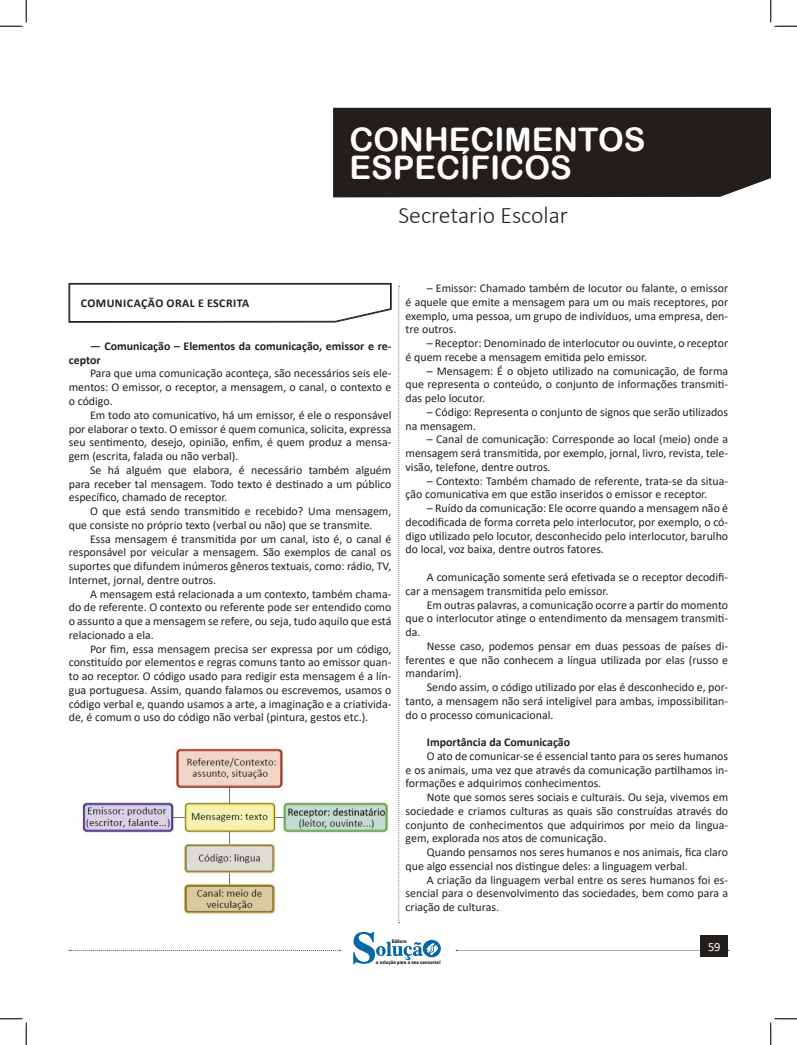
<style>
.page{position:relative;width:797px;height:1045px;background:#fff}
.page>*{position:absolute;margin:0;border:0;box-sizing:border-box;transform-origin:0 0}
.t1{font:32.5px/27.5px "Arial Rounded MT Bold";color:#fff}
.t2{font:300 23.75px "Calibri";color:#231f20}
.t3{font:12.5px "Calibri";color:#fff}
.No_Spacing{font:11.88px/13.8px "Calibri";color:#231f20;text-align:justify}
.No_Spacing-2{font:700 11.88px/13.8px "Calibri";color:#231f20}
.CAIXINHAS{font:700 11.88px "Calibri";letter-spacing:.04em;color:#231f20}
.t4{font:900 5px "Arial";color:#231f20;scale:.76 1}
</style>
<div class="page">
<svg style="left:398px;top:286px;width:2px;height:637px"></svg>
<svg style="left:69px;top:950px;width:271px;height:1px"></svg>
<svg style="left:456px;top:950px;width:273px;height:1px"></svg>
<div style="left:333px;top:108px;width:437px;height:89px;background:#241e1b"></div>
<div style="left:349px;top:128px;width:408px;height:51px;background:#241e1b"></div>
<div style="left:700px;top:935px;width:28px;height:22px;background:#241e1b"></div>
<svg style="left:353px;top:932px;width:88px;height:33px"></svg>
<svg style="left:69px;top:283px;width:322px;height:40px"></svg>
<img style="left:82px;top:747px;width:307px;height:168px">
<svg style="left:0;top:0;width:27px;height:27px"></svg>
<svg style="left:0;top:1018px;width:27px;height:27px"></svg>
<svg style="left:770px;top:0;width:27px;height:27px"></svg>
<svg style="left:770px;top:1018px;width:27px;height:27px"></svg>
<h1 class="t1" style="left:349px;top:126px;width:297px">CONHECIMENTOS<br>ESPECÍFICOS</h1>
<h2 class="t2" style="left:398px;top:200px;width:171px">Secretario Escolar</h2>
<p class="CAIXINHAS" style="left:81px;top:295px;width:170px">COMUNICAÇÃO ORAL E ESCRITA</p>
<p class="No_Spacing-2" style="left:69px;top:339px;width:324px;text-indent:21px">— Comunicação – Elementos da comunicação, emissor e re&shy;ceptor</p>
<p class="No_Spacing" style="left:69px;top:366px;width:324px;text-indent:21px">Para que uma comunicação aconteça, são necessários seis ele&shy;mentos: O emissor, o receptor, a mensagem, o canal, o contexto e o código.</p>
<p class="No_Spacing" style="left:69px;top:407px;width:324px;text-indent:21px">Em todo ato comunicativo, há um emissor, é ele o responsável por elaborar o texto. O emissor é quem comunica, solicita, expressa seu sentimento, desejo, opinião, enfim, é quem produz a mensa&shy;gem (escrita, falada ou não verbal).</p>
<p class="No_Spacing" style="left:69px;top:462px;width:324px;text-indent:21px">Se há alguém que elabora, é necessário também alguém para receber tal mensagem. Todo texto é destinado a um público específico, chamado de receptor.</p>
<p class="No_Spacing" style="left:69px;top:504px;width:324px;text-indent:21px">O que está sendo transmitido e recebido? Uma mensagem, que consiste no próprio texto (verbal ou não) que se transmite.</p>
<p class="No_Spacing" style="left:69px;top:531px;width:324px;text-indent:21px">Essa mensagem é transmitida por um canal, isto é, o canal é responsável por veicular a mensagem. São exemplos de canal os suportes que difundem inúmeros gêneros textuais, como: rádio, TV, Internet, jornal, dentre outros.</p>
<p class="No_Spacing" style="left:69px;top:586px;width:324px;text-indent:21px">A mensagem está relacionada a um contexto, também chama&shy;do de referente. O contexto ou referente pode ser entendido como o assunto a que a mensagem se refere, ou seja, tudo aquilo que está relacionado a ela.</p>
<p class="No_Spacing" style="left:69px;top:641px;width:324px;text-indent:21px">Por fim, essa mensagem precisa ser expressa por um código, constituído por elementos e regras comuns tanto ao emissor quan&shy;to ao receptor. O código usado para redigir esta mensagem é a lín&shy;gua portuguesa. Assim, quando falamos ou escrevemos, usamos o código verbal e, quando usamos a arte, a imaginação e a criativida&shy;de, é comum o uso do código não verbal (pintura, gestos etc.).</p>
<p class="No_Spacing" style="left:405px;top:281px;width:324px;text-indent:21px">– Emissor: Chamado também de locutor ou falante, o emissor é aquele que emite a mensagem para um ou mais receptores, por exemplo, uma pessoa, um grupo de indivíduos, uma empresa, den&shy;tre outros.</p>
<p class="No_Spacing" style="left:405px;top:336px;width:324px;text-indent:21px">– Receptor: Denominado de interlocutor ou ouvinte, o receptor é quem recebe a mensagem emitida pelo emissor.</p>
<p class="No_Spacing" style="left:405px;top:363px;width:324px;text-indent:21px">– Mensagem: É o objeto utilizado na comunicação, de forma que representa o conteúdo, o conjunto de informações transmiti&shy;das pelo locutor.</p>
<p class="No_Spacing" style="left:405px;top:405px;width:324px;text-indent:21px">– Código: Representa o conjunto de signos que serão utilizados na mensagem.</p>
<p class="No_Spacing" style="left:405px;top:432px;width:324px;text-indent:21px">– Canal de comunicação: Corresponde ao local (meio) onde a mensagem será transmitida, por exemplo, jornal, livro, revista, tele&shy;visão, telefone, dentre outros.</p>
<p class="No_Spacing" style="left:405px;top:473px;width:324px;text-indent:21px">– Contexto: Também chamado de referente, trata-se da situa&shy;ção comunicativa em que estão inseridos o emissor e receptor.</p>
<p class="No_Spacing" style="left:405px;top:501px;width:324px;text-indent:21px">– Ruído da comunicação: Ele ocorre quando a mensagem não é decodificada de forma correta pelo interlocutor, por exemplo, o có&shy;digo utilizado pelo locutor, desconhecido pelo interlocutor, barulho do local, voz baixa, dentre outros fatores.</p>
<p class="No_Spacing" style="left:405px;top:570px;width:324px;text-indent:21px">A comunicação somente será efetivada se o receptor decodifi&shy;car a mensagem transmitida pelo emissor.</p>
<p class="No_Spacing" style="left:405px;top:597px;width:324px;text-indent:21px">Em outras palavras, a comunicação ocorre a partir do momento que o interlocutor atinge o entendimento da mensagem transmiti&shy;da.</p>
<p class="No_Spacing" style="left:405px;top:638px;width:324px;text-indent:21px">Nesse caso, podemos pensar em duas pessoas de países di&shy;ferentes e que não conhecem a língua utilizada por elas (russo e mandarim).</p>
<p class="No_Spacing" style="left:405px;top:680px;width:324px;text-indent:21px">Sendo assim, o código utilizado por elas é desconhecido e, por&shy;tanto, a mensagem não será inteligível para ambas, impossibilitan&shy;do o processo comunicacional.</p>
<p class="No_Spacing-2" style="left:427px;top:735px;width:145px">Importância da Comunicação</p>
<p class="No_Spacing" style="left:405px;top:748px;width:324px;text-indent:21px">O ato de comunicar-se é essencial tanto para os seres humanos e os animais, uma vez que através da comunicação partilhamos in&shy;formações e adquirimos conhecimentos.</p>
<p class="No_Spacing" style="left:405px;top:790px;width:324px;text-indent:21px">Note que somos seres sociais e culturais. Ou seja, vivemos em sociedade e criamos culturas as quais são construídas através do conjunto de conhecimentos que adquirimos por meio da lingua&shy;gem, explorada nos atos de comunicação.</p>
<p class="No_Spacing" style="left:405px;top:845px;width:324px;text-indent:21px">Quando pensamos nos seres humanos e nos animais, fica claro que algo essencial nos distingue deles: a linguagem verbal.</p>
<p class="No_Spacing" style="left:405px;top:872px;width:324px;text-indent:21px">A criação da linguagem verbal entre os seres humanos foi es&shy;sencial para o desenvolvimento das sociedades, bem como para a criação de culturas.</p>
<p class="t4" style="left:392px;top:938px;width:21px">Editora</p>
<p class="t4" style="left:376px;top:958px;width:86px">a solução para o seu concurso!</p>
<p class="t3" style="left:708px;top:938px;width:14px">59</p>
</div>
